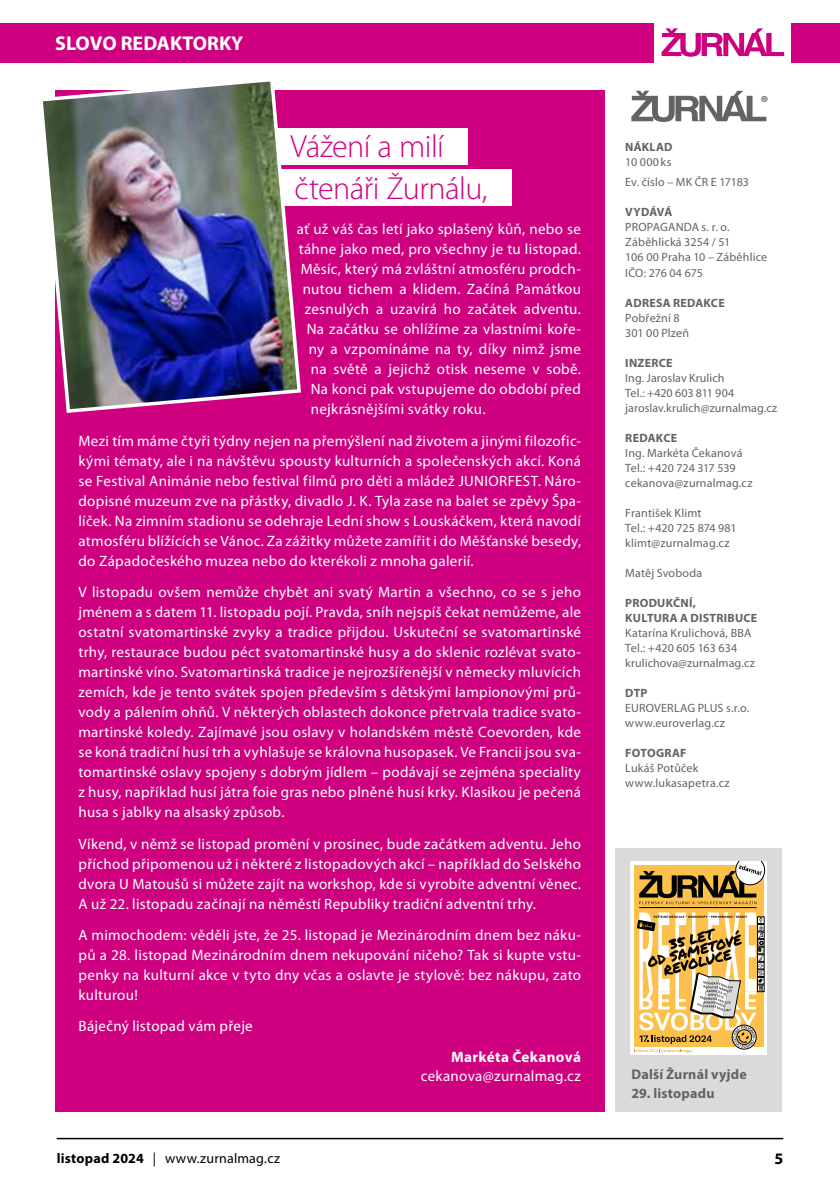
<style>
.page{position:relative;width:840px;height:1191px;background:#fff}
.page>*{position:absolute;margin:0;border:0;box-sizing:border-box;transform-origin:0 0}
.t1{font:300 32px/42px "Myriad Pro";letter-spacing:-.015em;color:#cf007f}
.t2{font:700 20px "Myriad Pro";color:#fff}
.t3{font:700 17.6px "Myriad Pro";color:#646363}
.t4{font:700 16px "Myriad Pro";color:#000}
.t5{font:15px/20px "Myriad Pro";letter-spacing:.02em;color:#fff;text-align:justify}
.t6{font:700 15px "Myriad Pro";letter-spacing:.025em;color:#fff}
.t7{font:14px "Myriad Pro";letter-spacing:.015em;color:#000}
.t8{font:700 14px "Myriad Pro";letter-spacing:.015em;color:#646363}
.t9{font:12px/15px "Myriad Pro";letter-spacing:.015em;color:#646363}
.t10{font:700 12px/15px "Myriad Pro";letter-spacing:.02em;color:#646363}
.s1{font-weight:700}
</style>
<div class="page">
<hr style="left:57px;top:1137px;width:725px;height:2px;background:#000">
<div style="left:0;top:23px;width:653px;height:39px;background:#cf007f"></div>
<div style="left:790px;top:23px;width:49px;height:39px;background:#cf007f"></div>
<svg style="left:661px;top:28px;width:122px;height:29px"></svg>
<div style="left:55px;top:91px;width:549px;height:1021px;background:#cf007f"></div>
<div style="left:221px;top:128px;width:247px;height:37px;background:#fff"></div>
<div style="left:226px;top:169px;width:285px;height:36px;background:#fff"></div>
<img style="left:43px;top:81px;width:260px;height:332px">
<div style="left:615px;top:848px;width:166px;height:263px;background:#dadada"></div>
<svg style="left:631px;top:91px;width:135px;height:31px"></svg>
<div style="left:633px;top:865px;width:130px;height:181px;background:linear-gradient(to right,#fcc14c,#fcc14c)"></div>
<hr style="left:639px;top:907px;width:117px;height:1px;background:#000">
<svg style="left:638px;top:861px;width:129px;height:43px;background:#b29356"></svg>
<svg style="left:630px;top:912px;width:137px;height:143px;background:#dbbf87"></svg>
<h2 class="t2" style="left:55px;top:30px;width:189px">SLOVO REDAKTORKY</h2>
<p class="t3" style="left:760px;top:91px;width:10px">®</p>
<h1 class="t1" style="left:290px;top:125px;width:198px">Vážení a milí čtenáři Žurnálu,</h1>
<p class="t5" style="left:296px;top:219px;width:286px">ať už váš čas letí jako splašený kůň, nebo se</p>
<p class="t5" style="left:298px;top:239px;width:283px">táhne jako med, pro všechny je tu listopad.</p>
<p class="t5" style="left:300px;top:259px;width:282px">Měsíc, který má zvláštní atmosféru prodch-</p>
<p class="t5" style="left:302px;top:279px;width:279px">nutou tichem a klidem. Začíná Památkou</p>
<p class="t5" style="left:304px;top:299px;width:278px">zesnulých a uzavírá ho začátek adventu.</p>
<p class="t5" style="left:306px;top:319px;width:276px">Na začátku se ohlížíme za vlastními koře-</p>
<p class="t5" style="left:308px;top:339px;width:274px">ny a vzpomínáme na ty, díky nimž jsme</p>
<p class="t5" style="left:310px;top:359px;width:272px">na světě a jejichž otisk neseme v sobě.</p>
<p class="t5" style="left:310px;top:379px;width:272px">Na konci pak vstupujeme do období před</p>
<p class="t5" style="left:310px;top:399px;width:176px">nejkrásnějšími svátky roku.</p>
<p class="t5" style="left:78px;top:430px;width:504px">Mezi tím máme čtyři týdny nejen na přemýšlení nad životem a jinými filozofic&shy;kými tématy, ale i na návštěvu spousty kulturních a společenských akcí. Koná se Festival Animánie nebo festival filmů pro děti a mládež JUNIORFEST. Náro&shy;dopisné muzeum zve na přástky, divadlo J. K. Tyla zase na balet se zpěvy Špa&shy;líček. Na zimním stadionu se odehraje Lední show s Louskáčkem, která navodí atmosféru blížících se Vánoc. Za zážitky můžete zamířit i do Měšťanské besedy, do Západočeského muzea nebo do kterékoli z mnoha galerií.</p>
<p class="t5" style="left:78px;top:582px;width:504px">V listopadu ovšem nemůže chybět ani svatý Martin a všechno, co se s jeho jménem a s datem 11. listopadu pojí. Pravda, sníh nejspíš čekat nemůžeme, ale ostatní svatomartinské zvyky a tradice přijdou. Uskuteční se svatomartinské trhy, restaurace budou péct svatomartinské husy a do sklenic rozlévat svato&shy;martinské víno. Svatomartinská tradice je nejrozšířenější v německy mluvících zemích, kde je tento svátek spojen především s dětskými lampionovými prů&shy;vody a pálením ohňů. V některých oblastech dokonce přetrvala tradice svato&shy;martinské koledy. Zajímavé jsou oslavy v holandském městě Coevorden, kde se koná tradiční husí trh a vyhlašuje se královna husopasek. Ve Francii jsou sva&shy;tomartinské oslavy spojeny s dobrým jídlem – podávají se zejména speciality z husy, například husí játra foie gras nebo plněné husí krky. Klasikou je pečená husa s jablky na alsaský způsob.</p>
<p class="t5" style="left:78px;top:833px;width:504px">Víkend, v němž se listopad promění v prosinec, bude začátkem adventu. Jeho příchod připomenou už i některé z listopadových akcí – například do Selského dvora U Matoušů si můžete zajít na workshop, kde si vyrobíte adventní věnec.<br>A už 22. listopadu začínají na něměstí Republiky tradiční adventní trhy.</p>
<p class="t5" style="left:78px;top:924px;width:504px">A mimochodem: věděli jste, že 25. listopad je Mezinárodním dnem bez náku&shy;pů a 28. listopad Mezinárodním dnem nekupování ničeho? Tak si kupte vstu&shy;penky na kulturní akce v tyto dny včas a oslavte je stylově: bez nákupu, zato kulturou!</p>
<p class="t5" style="left:78px;top:1016px;width:176px">Báječný listopad vám přeje</p>
<p class="t6" style="left:451px;top:1046px;width:131px">Markéta Čekanová</p>
<p class="t5" style="left:420px;top:1065px;width:161px">cekanova@zurnalmag.cz</p>
<p class="t8" style="left:631px;top:1065px;width:117px">Další Žurnál vyjde</p>
<p class="t8" style="left:631px;top:1083px;width:85px">29. listopadu</p>
<p class="t10" style="left:625px;top:139px;width:49px">NÁKLAD</p>
<p class="t9" style="left:625px;top:151px;width:125px;line-height:20.6px">10 000ks<br>Ev. číslo – MK ČR E 17183</p>
<p class="t10" style="left:625px;top:204px;width:48px">VYDÁVÁ</p>
<p class="t9" style="left:625px;top:220px;width:143px">PROPAGANDA s. r. o.<br>Záběhlická 3254 / 51<br>106 00 Praha 10 – Záběhlice<br>IČO: 276 04 675</p>
<p class="t10" style="left:625px;top:294px;width:101px">ADRESA REDAKCE</p>
<p class="t9" style="left:625px;top:310px;width:65px">Pobřežní 8<br>301 00 Plzeň</p>
<p class="t10" style="left:625px;top:354px;width:49px">INZERCE</p>
<p class="t9" style="left:625px;top:370px;width:153px">Ing. Jaroslav Krulich<br>Tel.: +420 603 811 904 jaroslav.krulich@zurnalmag.cz</p>
<p class="t10" style="left:625px;top:429px;width:54px">REDAKCE</p>
<p class="t9" style="left:625px;top:445px;width:129px">Ing. Markéta Čekanová<br>Tel.: +420 724 317 539 cekanova@zurnalmag.cz</p>
<p class="t9" style="left:625px;top:505px;width:113px">František Klimt<br>Tel.: +420 725 874 981 klimt@zurnalmag.cz</p>
<p class="t9" style="left:625px;top:565px;width:78px">Matěj Svoboda</p>
<p class="t10" style="left:625px;top:594px;width:133px">PRODUKČNÍ,<br>KULTURA A DISTRIBUCE</p>
<p class="t9" style="left:625px;top:625px;width:131px">Katarína Krulichová, BBA<br>Tel.: +420 605 163 634 krulichova@zurnalmag.cz</p>
<p class="t10" style="left:625px;top:684px;width:24px">DTP</p>
<p class="t9" style="left:625px;top:700px;width:125px">EUROVERLAG PLUS s.r.o. www.euroverlag.cz</p>
<p class="t10" style="left:625px;top:744px;width:63px">FOTOGRAF</p>
<p class="t9" style="left:625px;top:760px;width:106px">Lukáš Potůček www.lukasapetra.cz</p>
<p class="t7" style="left:57px;top:1149px;width:225px"><span class="s1">listopad 2024</span> | www.zurnalmag.cz</p>
<p class="t4" style="left:773px;top:1148px;width:10px">5</p>
</div>
